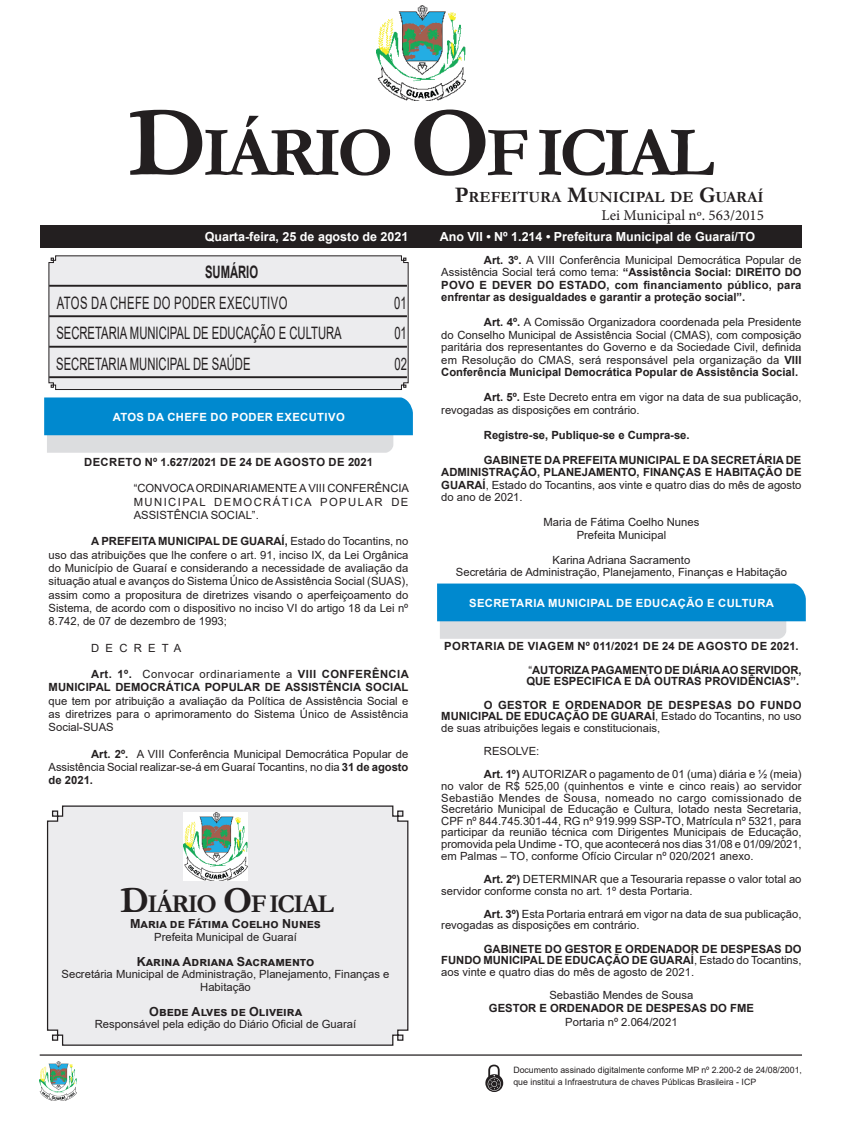
<style>
.page{position:relative;width:851px;height:1134px;background:#fff}
.page>*{position:absolute;margin:0;border:0;box-sizing:border-box;transform-origin:0 0}
.CORPO_DE_TEXTO{font:700 70.88px "Garamond";letter-spacing:-.06em;color:#231f20}
.CORPO_DE_TEXTO-2{font:700 25.88px "Garamond";letter-spacing:-.06em;color:#231f20}
.Nome_Secretário{font:17.12px "Arial";color:#231f20;scale:.66 1}
.Nome_Secretário-2{font:17.12px "Arial";letter-spacing:.035em;color:#231f20;scale:.66 1}
.Nome_Secretário-3{font:700 17.12px "Arial";color:#231f20;scale:.66 1}
.CORPO_DE_TEXTO-3{font:700 15.62px "Garamond";color:#231f20}
.t1{font:15px "Minion Pro";color:#231f20}
.t2{font:700 12.5px "Arial";color:#fff}
.Assinatura{font:700 12.5px "Arial";color:#231f20}
.Assinatura-2{font:700 12.5px "Arial";letter-spacing:.025em;color:#231f20}
.CORPO_DE_TEXTO-4{font:11.25px/13.2px "Arial";color:#231f20;text-align:justify}
.CORPO_DE_TEXTO-5{font:700 11.25px/12.5px "Arial";color:#231f20;text-align:justify}
.Assinatura-3{font:11.25px/12.5px "Arial";color:#231f20;text-align:center}
.EMENTA{font:11.25px/13.2px "Arial";letter-spacing:.13em;color:#231f20;text-align:justify}
.TITULOS{font:700 11.25px "Arial";letter-spacing:.035em;color:#231f20}
.EMENTA-2{font:700 11.25px/11.6px "Arial";letter-spacing:-.01em;color:#231f20}
.Chancela2{font:700 11.25px "Arial";letter-spacing:.035em;color:#fff}
.Assinatura-4{font:700 11.25px "Arial";color:#231f20}
.CORPO_DE_TEXTO-6{font:8.75px/12.5px "Arial";color:#231f20}
.s1{font-size:101.25px}
.s2{font-size:22.38px}
.s3{font-weight:700}
.s4{font-size:36.88px}
.s5{font-weight:400}
</style>
<div class="page">
<div style="left:40px;top:225px;width:761px;height:22px;background:#231f20"></div>
<hr style="left:40px;top:1054px;width:761px;height:2px;background:#231f20">
<img style="left:376px;top:5px;width:89px;height:95px">
<img style="left:40px;top:1061px;width:37px;height:39px">
<svg style="left:485px;top:1065px;width:18px;height:27px"></svg>
<div style="left:46px;top:805px;width:363px;height:241px;background:#ececee"></div>
<img style="left:183px;top:812px;width:64px;height:68px">
<svg style="left:48px;top:255px;width:360px;height:135px;background:#dadadc"></svg>
<svg style="left:44px;top:397px;width:369px;height:56px;background:#49a5d5"></svg>
<svg style="left:437px;top:583px;width:368px;height:56px;background:#49a5d5"></svg>
<p class="CORPO_DE_TEXTO" style="left:128px;top:105px;width:587px"><span class="s1">D</span>IÁRIO <span class="s1">O</span>F ICIAL</p>
<p class="CORPO_DE_TEXTO-3" style="left:455px;top:186px;width:310px"><span class="s2">P</span>REFEITURA <span class="s2">M</span>UNICIPAL DE <span class="s2">G</span>UARAÍ</p>
<p class="t1" style="left:601px;top:205px;width:164px">Lei Municipal nº. 563/2015</p>
<p class="t2" style="left:205px;top:228px;width:205px">Quarta-feira, 25 de agosto de 2021</p>
<p class="t2" style="left:439px;top:228px;width:317px">Ano VII • Nº 1.214 • Prefeitura Municipal de Guaraí/TO</p>
<p class="Nome_Secretário-3" style="left:205px;top:260px;width:82px">SUMÁRIO</p>
<p class="Nome_Secretário-2" style="left:57px;top:291px;width:351px">ATOS DA CHEFE DO PODER EXECUTIVO</p>
<p class="Nome_Secretário" style="left:394px;top:291px;width:20px">01</p>
<p class="Nome_Secretário" style="left:56px;top:321px;width:434px">SECRETARIA MUNICIPAL DE EDUCAÇÃO E CULTURA</p>
<p class="Nome_Secretário" style="left:394px;top:321px;width:20px">01</p>
<p class="Nome_Secretário" style="left:56px;top:352px;width:296px">SECRETARIA MUNICIPAL DE SAÚDE</p>
<p class="Nome_Secretário" style="left:394px;top:352px;width:20px">02</p>
<p class="Chancela2" style="left:113px;top:409px;width:233px">ATOS DA CHEFE DO PODER EXECUTIVO</p>
<p class="TITULOS" style="left:84px;top:454px;width:290px">DECRETO Nº 1.627/2021 DE 24 DE AGOSTO DE 2021</p>
<p class="EMENTA" style="left:134px;top:482px;width:277px">“CONVOCA ORDINARIAMENTE A VIII CONFERÊNCIA MUNICIPAL DEMOCRÁTICA POPULAR DE ASSISTÊNCIA SOCIAL”.</p>
<p class="CORPO_DE_TEXTO-4" style="left:49px;top:535px;width:361px;text-indent:43px"><span class="s3">A PREFEITA MUNICIPAL DE GUARAÍ,</span> Estado do Tocantins, no uso das atribuições que lhe confere o art. 91, inciso IX, da Lei Orgânica do Município de Guaraí e considerando a necessidade de avaliação da situação atual e avanços do Sistema Único de Assistência Social (SUAS), assim como a propositura de diretrizes visando o aperfeiçoamento do Sistema, de acordo com o dispositivo no inciso VI do artigo 18 da Lei nº 8.742, de 07 de dezembro de 1993;</p>
<p class="CORPO_DE_TEXTO-4" style="left:91px;top:641px;width:92px">D E C R E T A</p>
<p class="CORPO_DE_TEXTO-4" style="left:49px;top:667px;width:361px;text-indent:43px"><span class="s3">Art. 1º.</span> Convocar ordinariamente a <span class="s3">VIII CONFERÊNCIA MUNICIPAL DEMOCRÁTICA POPULAR DE ASSISTÊNCIA SOCIAL </span>que tem por atribuição a avaliação da Política de Assistência Social e as diretrizes para o aprimoramento do Sistema Único de Assistência Social-SUAS</p>
<p class="CORPO_DE_TEXTO-4" style="left:49px;top:747px;width:361px;text-indent:43px"><span class="s3">Art. 2º.</span> A VIII Conferência Municipal Democrática Popular de Assistência Social realizar-se-á em Guaraí Tocantins, no dia <span class="s3">31 de agosto de 2021.</span></p>
<p class="CORPO_DE_TEXTO-2" style="left:120px;top:886px;width:215px"><span class="s4">D</span>IÁRIO <span class="s4">O</span>F ICIAL</p>
<p class="Assinatura" style="left:130px;top:915px;width:192px">Maria de Fátima Coelho Nunes</p>
<p class="Assinatura-3" style="left:154px;top:930px;width:144px">Prefeita Municipal de Guaraí</p>
<p class="Assinatura-2" style="left:137px;top:952px;width:179px">Karina Adriana Sacramento</p>
<p class="Assinatura-3" style="left:62px;top:968px;width:329px">Secretária Municipal de Administração, Planejamento, Finanças e<br>Habitação</p>
<p class="Assinatura" style="left:149px;top:1002px;width:154px">Obede Alves de Oliveira</p>
<p class="Assinatura-3" style="left:95px;top:1018px;width:263px">Responsável pela edição do Diário Oficial de Guaraí</p>
<p class="CORPO_DE_TEXTO-5" style="left:441px;top:254px;width:362px;text-indent:43px">Art. 3º. <span class="s5">A VIII Conferência Municipal Democrática Popular de Assistência Social terá como tema:</span> “Assistência Social: DIREITO DO POVO E DEVER DO ESTADO, com financiamento público, para enfrentar as desigualdades e garantir a proteção social”.</p>
<p class="CORPO_DE_TEXTO-4" style="left:441px;top:316px;width:362px;line-height:12.5px;text-indent:43px"><span class="s3">Art. 4º.</span> A Comissão Organizadora coordenada pela Presidente do Conselho Municipal de Assistência Social (CMAS), com composição paritária dos representantes do Governo e da Sociedade Civil, definida em Resolução do CMAS, será responsável pela organização da <span class="s3">VIII Conferência Municipal Democrática Popular de Assistência Social.</span></p>
<p class="CORPO_DE_TEXTO-4" style="left:441px;top:391px;width:361px;line-height:12.5px;text-indent:43px"><span class="s3">Art. 5º.</span> Este Decreto entra em vigor na data de sua publicação, revogadas as disposições em contrário.</p>
<p class="CORPO_DE_TEXTO-5" style="left:484px;top:429px;width:207px">Registre-se, Publique-se e Cumpra-se.</p>
<p class="CORPO_DE_TEXTO-5" style="left:441px;top:454px;width:361px;text-indent:43px">GABINETE DA PREFEITA MUNICIPAL E DA SECRETÁRIA DE ADMINISTRAÇÃO, PLANEJAMENTO, FINANÇAS E HABITAÇÃO DE GUARAÍ<span class="s5">, Estado do Tocantins, aos vinte e quatro dias do mês de agosto do ano de 2021.</span></p>
<p class="Assinatura-3" style="left:543px;top:516px;width:157px">Maria de Fátima Coelho Nunes</p>
<p class="Assinatura-3" style="left:576px;top:528px;width:91px">Prefeita Municipal</p>
<p class="Assinatura-3" style="left:552px;top:553px;width:139px">Karina Adriana Sacramento</p>
<p class="Assinatura-3" style="left:456px;top:566px;width:332px">Secretária de Administração, Planejamento, Finanças e Habitação</p>
<p class="Chancela2" style="left:469px;top:595px;width:306px">SECRETARIA MUNICIPAL DE EDUCAÇÃO E CULTURA</p>
<p class="TITULOS" style="left:444px;top:638px;width:356px">PORTARIA DE VIAGEM Nº 011/2021 DE 24 DE AGOSTO DE 2021.</p>
<p class="EMENTA-2" style="left:526px;top:664px;width:276px"><span class="s5">“</span>AUTORIZA PAGAMENTO DE DIÁRIA AO SERVIDOR,<br>QUE ESPECIFICA E DÁ OUTRAS PROVIDÊNCIAS”.</p>
<p class="CORPO_DE_TEXTO-4" style="left:441px;top:699px;width:361px;line-height:11.6px;text-indent:43px"><span class="s3">O GESTOR E ORDENADOR DE DESPESAS DO FUNDO MUNICIPAL DE EDUCAÇÃO DE GUARAÍ</span>, Estado do Tocantins, no uso de suas atribuições legais e constitucionais,</p>
<p class="CORPO_DE_TEXTO-4" style="left:484px;top:744px;width:57px">RESOLVE:</p>
<p class="CORPO_DE_TEXTO-4" style="left:441px;top:768px;width:362px;line-height:11.6px;text-indent:43px"><span class="s3">Art. 1º)</span> AUTORIZAR o pagamento de 01 (uma) diária e ½ (meia) no valor de R$ 525,00 (quinhentos e vinte e cinco reais) ao servidor Sebastião Mendes de Sousa, nomeado no cargo comissionado de Secretário Municipal de Educação e Cultura, lotado nesta Secretaria, CPF nº 844.745.301-44, RG nº 919.999 SSP-TO, Matrícula nº 5321, para participar da reunião técnica com Dirigentes Municipais de Educação, promovida pela Undime - TO, que acontecerá nos dias 31/08 e 01/09/2021, em Palmas – TO, conforme Ofício Circular nº 020/2021 anexo.</p>
<p class="CORPO_DE_TEXTO-4" style="left:441px;top:873px;width:361px;line-height:11.6px;text-indent:43px"><span class="s3">Art. 2º)</span> DETERMINAR que a Tesouraria repasse o valor total ao servidor conforme consta no art. 1º desta Portaria.</p>
<p class="CORPO_DE_TEXTO-4" style="left:441px;top:908px;width:361px;line-height:11.6px;text-indent:43px"><span class="s3">Art. 3º)</span> Esta Portaria entrará em vigor na data de sua publicação, revogadas as disposições em contrário.</p>
<p class="CORPO_DE_TEXTO-5" style="left:441px;top:943px;width:361px;line-height:11.6px;text-indent:43px">GABINETE DO GESTOR E ORDENADOR DE DESPESAS DO FUNDO MUNICIPAL DE EDUCAÇÃO DE GUARAÍ<span class="s5">, Estado do Tocantins, aos vinte e quatro dias do mês de agosto de 2021.</span></p>
<p class="Assinatura-3" style="left:549px;top:989px;width:145px">Sebastião Mendes de Sousa</p>
<p class="Assinatura-4" style="left:489px;top:1000px;width:266px">GESTOR E ORDENADOR DE DESPESAS DO FME</p>
<p class="Assinatura-3" style="left:565px;top:1015px;width:114px">Portaria nº 2.064/2021</p>
<p class="CORPO_DE_TEXTO-6" style="left:513px;top:1063px;width:290px">Documento assinado digitalmente conforme MP nº 2.200-2 de 24/08/2001, que institui a Infraestrutura de chaves Públicas Brasileira - ICP</p>
</div>
